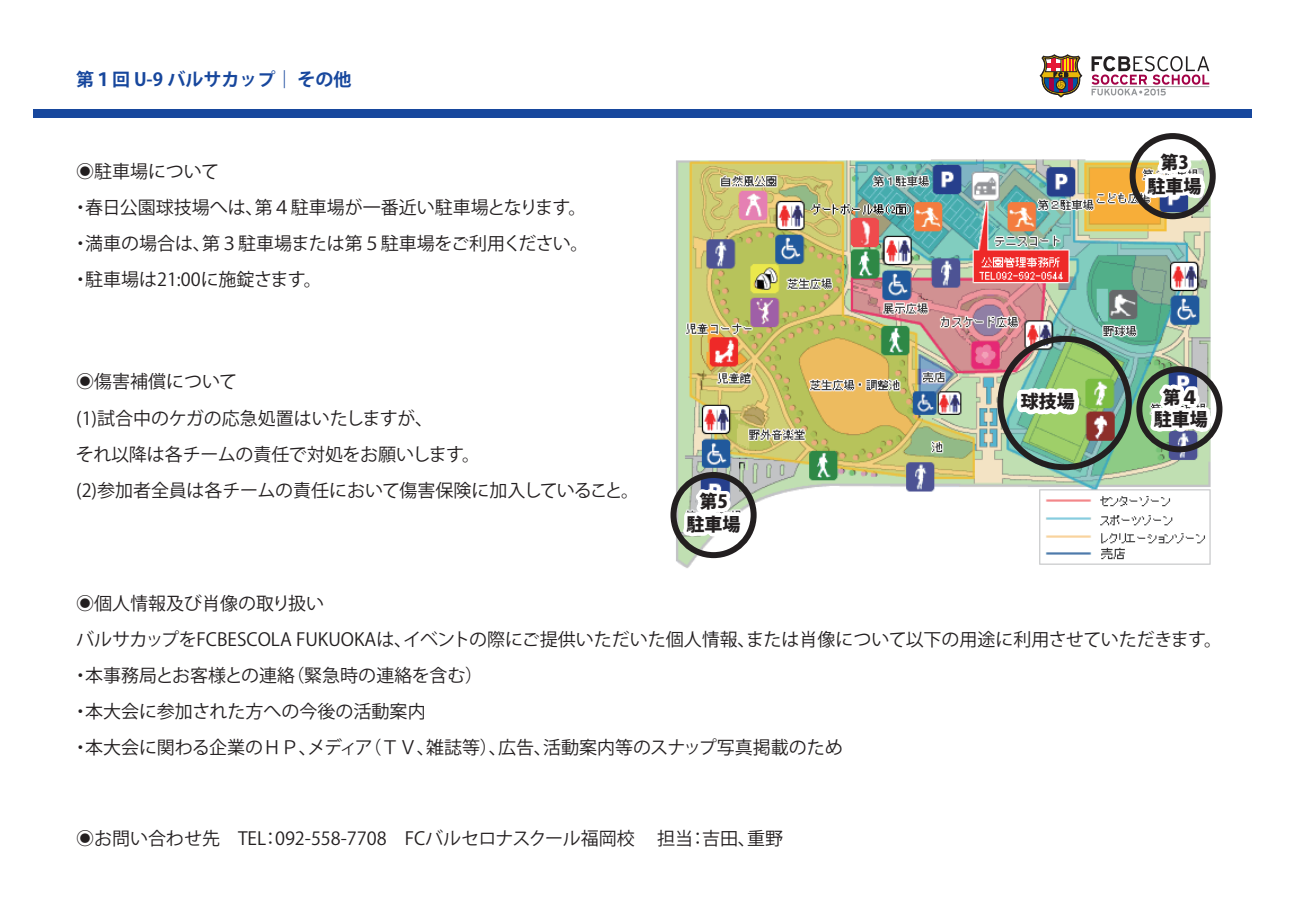
<style>
.page{position:relative;width:1289px;height:919px;background:#fff}
.page>*{position:absolute;margin:0;border:0;box-sizing:border-box;transform-origin:0 0}
.t1{font:18px/36px "Koz Go Pr 6 N";color:#231f20}
.t2{font:800 18px/22.5px "Koz Go Pr 6 N";color:#231f20;text-align:center}
.t3{font:700 18px "Koz Go Pr 6 N";color:#17479d}
</style>
<div class="page">
<div style="left:34px;top:109px;width:1217px;height:8px;background:#17479d"></div>
<img style="left:676px;top:159px;width:547px;height:406px">
<div style="left:997px;top:336px;width:134px;height:134px;border:6px solid #231f20;border-radius:50%"></div>
<div style="left:1136px;top:366px;width:86px;height:86px;border:6px solid #231f20;border-radius:50%"></div>
<div style="left:670px;top:472px;width:86px;height:86px;border:6px solid #231f20;border-radius:50%"></div>
<svg style="left:670px;top:185px;width:77px;height:383px"></svg>
<img style="left:1010px;top:54px;width:204px;height:413px">
<p class="t3" style="left:76px;top:69px;width:277px">第１回 U-9 バルサカップ｜ その他</p>
<p class="t1" style="left:72px;top:153px;width:518px">◉駐車場について<br>・春日公園球技場へは、第４駐車場が一番近い駐車場となります。・満車の場合は、第３駐車場または第５駐車場をご利用ください。・駐車場は21:00に施錠さます。</p>
<p class="t1" style="left:76px;top:364px;width:565px">◉傷害補償について<br>(1)試合中のケガの応急処置はいたしますが、<br>それ以降は各チームの責任で対処をお願いします。<br>(2)参加者全員は各チームの責任において傷害保険に加入していること。</p>
<p class="t2" style="left:686px;top:491px;width:55px">第5<br>駐車場</p>
<p class="t2" style="left:1147px;top:150px;width:55px;line-height:24px">第3<br>駐車場</p>
<p class="t2" style="left:1020px;top:390px;width:55px">球技場</p>
<p class="t2" style="left:1153px;top:386px;width:55px">第４駐車場</p>
<p class="t1" style="left:72px;top:585px;width:1152px">◉個人情報及び肖像の取り扱い<br>バルサカップをFCBESCOLA FUKUOKAは、イベントの際にご提供いただいた個人情報、または肖像について以下の用途に利用させていただきます。・本事務局とお客様との連絡（緊急時の連絡を含む）<br>・本大会に参加された方への今後の活動案内<br>・本大会に関わる企業のＨＰ、メディア（ＴＶ、雑誌等）、広告、活動案内等のスナップ写真掲載のため</p>
<p class="t1" style="left:76px;top:820px;width:708px">◉お問い合わせ先　TEL：092-558-7708　FCバルセロナスクール福岡校 　担当：吉田、重野</p>
</div>
